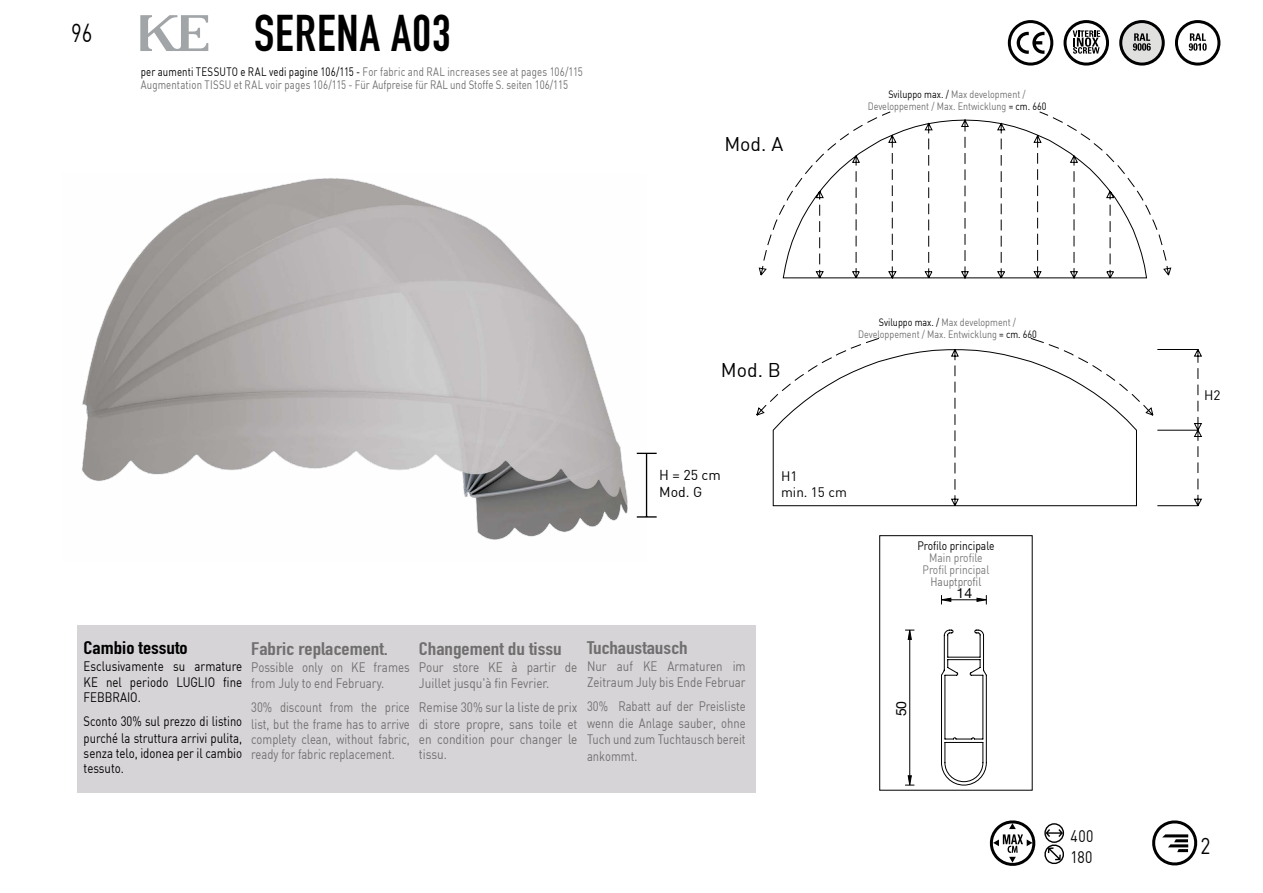
<style>
.page{position:relative;width:1263px;height:893px;background:#fff}
.page>*{position:absolute;margin:0;border:0;box-sizing:border-box;transform-origin:0 0}
.t1{font:50.85px "DIN Engschrift Std";letter-spacing:.02em;color:#000}
.t2{font:25.5px "DIN";color:#000;scale:.8 1}
.t3{font:22.5px "DIN";color:#000;scale:.85 1}
.t4{font:19.5px "DIN";color:#000}
.t5{font:18px "DIN Engschrift Std";color:#706f6f;scale:1.22 1}
.t6{font:18px "DIN Engschrift Std";color:#000;scale:1.22 1}
.t7{font:16.5px/21.3px "DIN";letter-spacing:.025em;color:#000;scale:.85 1}
.t8{font:14.1px/17px "DIN";color:#000}
.t9{font:13.95px "Helvetica Neue";color:#000}
.t10{font:13.5px/16.5px "DIN";color:#706f6f;scale:.83 1}
.t11{font:13.5px/16.5px "DIN";color:#706f6f;scale:.87 1}
.t12{font:13.5px/16.5px "DIN";color:#706f6f;scale:.85 1}
.t13{font:13.5px/16.5px "DIN";color:#000;scale:.85 1}
.t14{font:13.5px/15px "DIN";color:#000;text-align:justify;scale:.83 1}
.t15{font:13.5px/16.2px "DIN";color:#000}
.t16{font:12px/13.5px "DIN";letter-spacing:.015em;color:#706f6f;scale:.8 1}
.t17{font:12px/12px "DIN";color:#797979;text-align:center;scale:.85 1}
.t18{font:12px "DIN";color:#000;scale:.85 1}
.t19{font:12px "DIN";letter-spacing:.015em;color:#706f6f;scale:.85 1}
.t20{font:10.5px/12px "DIN";color:#706f6f;text-align:center;scale:.85 1}
.s1{color:#000}
</style>
<div class="page">
<svg style="left:140px;top:15px;width:68px;height:36px"></svg>
<img style="left:82px;top:178px;width:564px;height:362px">
<svg style="left:637px;top:453px;width:20px;height:1px"></svg>
<hr style="left:637px;top:516px;width:20px;height:2px;background:#000">
<hr style="left:646px;top:453px;width:1px;height:64px;background:#000">
<svg style="left:759px;top:111px;width:412px;height:168px"></svg>
<svg style="left:756px;top:338px;width:446px;height:169px"></svg>
<svg style="left:1152px;top:820px;width:46px;height:46px"></svg>
<svg style="left:989px;top:820px;width:76px;height:46px"></svg>
<div style="left:77px;top:625px;width:678px;height:167px;background:#d7d4d7"></div>
<svg style="left:1065px;top:22px;width:42px;height:42px"></svg>
<div style="left:1063px;top:20px;width:46px;height:46px;border:3px solid #000;border-radius:50%"></div>
<svg style="left:1073px;top:30px;width:27px;height:24px"></svg>
<svg style="left:1009px;top:22px;width:43px;height:42px"></svg>
<div style="left:1008px;top:20px;width:45px;height:46px;border:3px solid #000;border-radius:50%"></div>
<svg style="left:1017px;top:32px;width:27px;height:22px"></svg>
<div style="left:1121px;top:22px;width:42px;height:42px;background:#e0e0df;border-radius:50%"></div>
<div style="left:1119px;top:20px;width:46px;height:46px;border:3px solid #000;border-radius:50%"></div>
<svg style="left:1133px;top:33px;width:18px;height:18px"></svg>
<div style="left:1175px;top:20px;width:45px;height:46px;border:3px solid #000;border-radius:50%"></div>
<svg style="left:1189px;top:33px;width:17px;height:18px"></svg>
<div style="left:879px;top:535px;width:153px;height:255px;border:1px solid #000"></div>
<svg style="left:941px;top:595px;width:46px;height:9px"></svg>
<hr style="left:909px;top:639px;width:1px;height:137px;background:#000">
<svg style="left:905px;top:629px;width:9px;height:11px"></svg>
<svg style="left:905px;top:775px;width:9px;height:11px"></svg>
<svg style="left:941px;top:630px;width:46px;height:155px"></svg>
<h2 class="t2" style="left:71px;top:17px;width:28px">96</h2>
<h1 class="t1" style="left:254px;top:4px;width:198px">SERENA A03</h1>
<p class="t16" style="left:141px;top:64px;width:554px"><span class="s1">per aumenti TESSUTO e RAL vedi pagine 106/115 -</span> For fabric and RAL increases see at pages 106/115<br>Augmentation TISSU et RAL voir pages 106/115 - Für Aufpreise für RAL und Stoffe S. seiten 106/115</p>
<h3 class="t4" style="left:724px;top:132px;width:60px">Mod. A</h3>
<p class="t20" style="left:868px;top:88px;width:212px"><span class="s1">Sviluppo max. /</span> Max development /<br>Developpement / Max. Entwicklung <span class="s1">= cm. 660</span></p>
<h3 class="t4" style="left:721px;top:358px;width:62px">Mod. B</h3>
<p class="t20" style="left:858px;top:316px;width:212px"><span class="s1">Sviluppo max. /</span> Max development /<br>Developpement / Max. Entwicklung <span class="s1">= cm. 660</span></p>
<p class="t8" style="left:659px;top:466px;width:63px">H = 25 cm<br>Mod. G</p>
<p class="t15" style="left:781px;top:467px;width:67px">H1<br>min. 15 cm</p>
<h3 class="t6" style="left:84px;top:637px;width:87px">Cambio tessuto</h3>
<p class="t13" style="left:84px;top:657px;width:188px">Esclusivamente su armature<br>KE nel periodo LUGLIO fine</p>
<p class="t13" style="left:84px;top:685px;width:188px;line-height:24px">FEBBRAIO.<br>Sconto 30% sul prezzo di listino</p>
<p class="t14" style="left:84px;top:730px;width:193px">purché la struttura arrivi pulita, senza telo, idonea per il cambio tessuto.</p>
<h3 class="t5" style="left:251px;top:638px;width:114px">Fabric replacement.</h3>
<p class="t12" style="left:251px;top:658px;width:188px">Possible only on KE frames from July to end February.</p>
<p class="t10" style="left:251px;top:699px;width:193px">30% discount from the price list, but the frame has to arrive</p>
<p class="t10" style="left:251px;top:731px;width:193px;line-height:15px">complety clean, without fabric, ready for fabric replacement.</p>
<h3 class="t5" style="left:419px;top:638px;width:119px">Changement du tissu</h3>
<p class="t11" style="left:419px;top:658px;width:184px">Pour store KE à partir de<br>Juillet jusqu'à fin Fevrier.</p>
<p class="t11" style="left:419px;top:699px;width:184px">Remise 30% sur la liste de prix di store propre, sans toile et</p>
<p class="t11" style="left:419px;top:731px;width:184px;line-height:15px">en condition pour changer le tissu.</p>
<h3 class="t5" style="left:587px;top:637px;width:84px">Tuchaustausch</h3>
<p class="t12" style="left:587px;top:657px;width:188px">Nur auf KE Armaturen im<br>Zeitraum July bis Ende Februar</p>
<p class="t10" style="left:587px;top:698px;width:193px;text-align:justify">30% Rabatt auf der Preisliste wenn die Anlage sauber, ohne Tuch und zum Tuchtausch bereit ankommt.</p>
<p class="t18" style="left:917px;top:538px;width:92px">Profilo principale</p>
<p class="t17" style="left:922px;top:551px;width:80px">Main profile<br>Profil principal</p>
<p class="t19" style="left:930px;top:574px;width:61px">Hauptprofil</p>
<p class="t9" style="left:957px;top:583px;width:17px">14</p>
<p class="t9" style="left:891px;top:716px;width:17px;rotate:-90deg">50</p>
<p class="t15" style="left:1204px;top:387px;width:18px">H2</p>
<p class="t7" style="left:1071px;top:825px;width:28px">400<br>180</p>
<h3 class="t3" style="left:1200px;top:832px;width:13px">2</h3>
</div>
